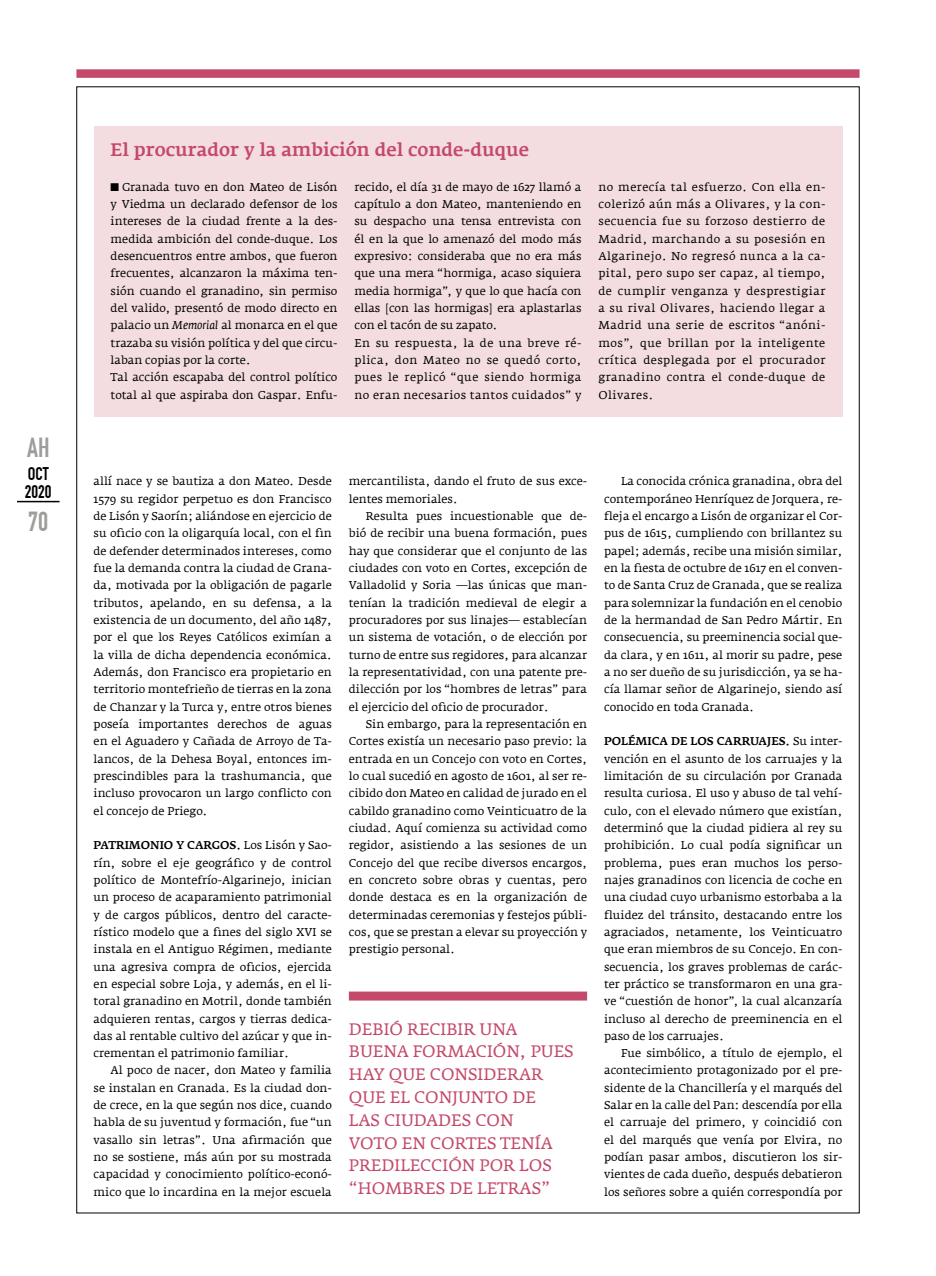
<style>
.page{position:relative;width:936px;height:1276px;background:#fff}
.page>*{position:absolute;margin:0;border:0;box-sizing:border-box;transform-origin:0 0}
.t1{font:27px "DIN Engschrift Std";color:#9d9d9c}
.t2{font:500 18px "Fedra Serif A";color:#c4496a}
.t3{font:18px/18px "DIN Engschrift Std";color:#000}
.t4{font:16.5px/22.8px "Fedra Serif A";color:#c4496a}
.t5{font:11.25px/17.4px "Fedra Serif A";color:#000;text-align:justify}
.s1{font-style:italic}
.s2{font-weight:500}
</style>
<div class="page">
<div style="left:76px;top:69px;width:783px;height:9px;background:#c4496a"></div>
<div style="left:349px;top:991px;width:238px;height:9px;background:#c4496a"></div>
<div style="left:94px;top:126px;width:748px;height:290px;background:#f3dde0"></div>
<hr style="left:17px;top:501px;width:43px;height:1px;background:#000">
<h1 class="t1" style="left:27px;top:432px;width:24px">AH</h1>
<h2 class="t3" style="left:25px;top:465px;width:28px">OCT<br>2020</h2>
<h1 class="t1" style="left:28px;top:505px;width:22px">70</h1>
<h2 class="t2" style="left:111px;top:139px;width:420px">El procurador y la ambición del conde-duque</h2>
<p class="t5" style="left:111px;top:178px;width:228px;text-align:left;text-indent:11px">Granada tuvo en don Mateo de Lisón y Viedma un declarado defensor de los intereses de la ciudad frente a la des&shy;medida ambición del conde-duque. Los desencuentros entre ambos, que fueron frecuentes, alcanzaron la máxima ten&shy;sión cuando el granadino, sin permiso del valido, presentó de modo directo en palacio un <span class="s1">Memorial</span> al monarca en el que trazaba su visión política y del que circu&shy;laban copias por la corte.<br>Tal acción escapaba del control político total al que aspiraba don Gaspar. Enfu-</p>
<p class="t5" style="left:354px;top:178px;width:228px;text-align:left">recido, el día 31 de mayo de 1627 llamó a capítulo a don Mateo, manteniendo en su despacho una tensa entrevista con él en la que lo amenazó del modo más expresivo: consideraba que no era más que una mera “hormiga, acaso siquiera media hormiga”, y que lo que hacía con ellas [con las hormigas] era aplastarlas con el tacón de su zapato.<br>En su respuesta, la de una breve ré&shy;plica, don Mateo no se quedó corto, pues le replicó “que siendo hormiga no eran necesarios tantos cuidados” y</p>
<p class="t5" style="left:598px;top:178px;width:228px">no merecía tal esfuerzo. Con ella en&shy;colerizó aún más a Olivares, y la con&shy;secuencia fue su forzoso destierro de Madrid, marchando a su posesión en Algarinejo. No regresó nunca a la ca&shy;pital, pero supo ser capaz, al tiempo, de cumplir venganza y desprestigiar a su rival Olivares, haciendo llegar a Madrid una serie de escritos “anóni&shy;mos”, que brillan por la inteligente crítica desplegada por el procurador granadino contra el conde-duque de Olivares.</p>
<p class="t5" style="left:94px;top:473px;width:240px">allí nace y se bautiza a don Mateo. Desde 1579 su regidor perpetuo es don Francisco de Lisón y Saorín; aliándose en ejercicio de su oficio con la oligarquía local, con el fin de defender determinados intereses, como fue la demanda contra la ciudad de Grana&shy;da, motivada por la obligación de pagarle tributos, apelando, en su defensa, a la existencia de un documento, del año 1487, por el que los Reyes Católicos eximían a la villa de dicha dependencia económica.<br>Además, don Francisco era propietario en territorio montefrieño de tierras en la zona de Chanzar y la Turca y, entre otros bienes poseía importantes derechos de aguas en el Aguadero y Cañada de Arroyo de Ta&shy;lancos, de la Dehesa Boyal, entonces im&shy;prescindibles para la trashumancia, que incluso provocaron un largo conflicto con el concejo de Priego.</p>
<p class="t5" style="left:94px;top:836px;width:240px"><span class="s2">PATRIMONIO Y CARGOS.</span> Los Lisón y Sao&shy;rín, sobre el eje geográfico y de control político de Montefrío-Algarinejo, inician un proceso de acaparamiento patrimonial y de cargos públicos, dentro del caracte&shy;rístico modelo que a fines del siglo XVI se instala en el Antiguo Régimen, mediante una agresiva compra de oficios, ejercida en especial sobre Loja, y además, en el li&shy;toral granadino en Motril, donde también adquieren rentas, cargos y tierras dedica&shy;das al rentable cultivo del azúcar y que in&shy;crementan el patrimonio familiar.</p>
<p class="t5" style="left:94px;top:1062px;width:240px;text-indent:17px">Al poco de nacer, don Mateo y familia se instalan en Granada. Es la ciudad don&shy;de crece, en la que según nos dice, cuando habla de su juventud y formación, fue “un vasallo sin letras”. Una afirmación que no se sostiene, más aún por su mostrada capacidad y conocimiento político-econó&shy;mico que lo incardina en la mejor escuela</p>
<p class="t5" style="left:349px;top:473px;width:240px">mercantilista, dando el fruto de sus exce&shy;lentes memoriales.</p>
<p class="t5" style="left:349px;top:507px;width:240px;text-indent:17px">Resulta pues incuestionable que de&shy;bió de recibir una buena formación, pues hay que considerar que el conjunto de las ciudades con voto en Cortes, excepción de Valladolid y Soria —las únicas que man&shy;tenían la tradición medieval de elegir a procuradores por sus linajes— establecían un sistema de votación, o de elección por turno de entre sus regidores, para alcanzar la representatividad, con una patente pre&shy;dilección por los “hombres de letras” para el ejercicio del oficio de procurador.</p>
<p class="t5" style="left:349px;top:715px;width:240px;text-indent:17px">Sin embargo, para la representación en Cortes existía un necesario paso previo: la entrada en un Concejo con voto en Cortes, lo cual sucedió en agosto de 1601, al ser re&shy;cibido don Mateo en calidad de jurado en el cabildo granadino como Veinticuatro de la ciudad. Aquí comienza su actividad como regidor, asistiendo a las sesiones de un Concejo del que recibe diversos encargos, en concreto sobre obras y cuentas, pero donde destaca es en la organización de determinadas ceremonias y festejos públi&shy;cos, que se prestan a elevar su proyección y prestigio personal.</p>
<h3 class="t4" style="left:349px;top:1017px;width:226px">DEBIÓ RECIBIR UNA<br>BUENA FORMACIÓN, PUES<br>HAY QUE CONSIDERAR<br>QUE EL CONJUNTO DE<br>LAS CIUDADES CON<br>VOTO EN CORTES TENÍA<br>PREDILECCIÓN POR LOS “HOMBRES DE LETRAS”</h3>
<p class="t5" style="left:604px;top:473px;width:240px;text-indent:17px">La conocida crónica granadina, obra del contemporáneo Henríquez de Jorquera, re&shy;fleja el encargo a Lisón de organizar el Cor&shy;pus de 1615, cumpliendo con brillantez su papel; además, recibe una misión similar, en la fiesta de octubre de 1617 en el conven&shy;to de Santa Cruz de Granada, que se realiza para solemnizar la fundación en el cenobio de la hermandad de San Pedro Mártir. En consecuencia, su preeminencia social que&shy;da clara, y en 1611, al morir su padre, pese a no ser dueño de su jurisdicción, ya se ha&shy;cía llamar señor de Algarinejo, siendo así conocido en toda Granada.</p>
<p class="t5" style="left:604px;top:732px;width:240px"><span class="s2">POLÉMICA DE LOS CARRUAJES.</span> Su inter&shy;vención en el asunto de los carruajes y la limitación de su circulación por Granada resulta curiosa. El uso y abuso de tal vehí&shy;culo, con el elevado número que existían, determinó que la ciudad pidiera al rey su prohibición. Lo cual podía significar un problema, pues eran muchos los perso&shy;najes granadinos con licencia de coche en una ciudad cuyo urbanismo estorbaba a la fluidez del tránsito, destacando entre los agraciados, netamente, los Veinticuatro que eran miembros de su Concejo. En con&shy;secuencia, los graves problemas de carác&shy;ter práctico se transformaron en una gra&shy;ve “cuestión de honor”, la cual alcanzaría incluso al derecho de preeminencia en el paso de los carruajes.</p>
<p class="t5" style="left:604px;top:1044px;width:240px;text-indent:17px">Fue simbólico, a título de ejemplo, el acontecimiento protagonizado por el pre&shy;sidente de la Chancillería y el marqués del Salar en la calle del Pan: descendía por ella el carruaje del primero, y coincidió con el del marqués que venía por Elvira, no podían pasar ambos, discutieron los sir&shy;vientes de cada dueño, después debatieron los señores sobre a quién correspondía por</p>
</div>
